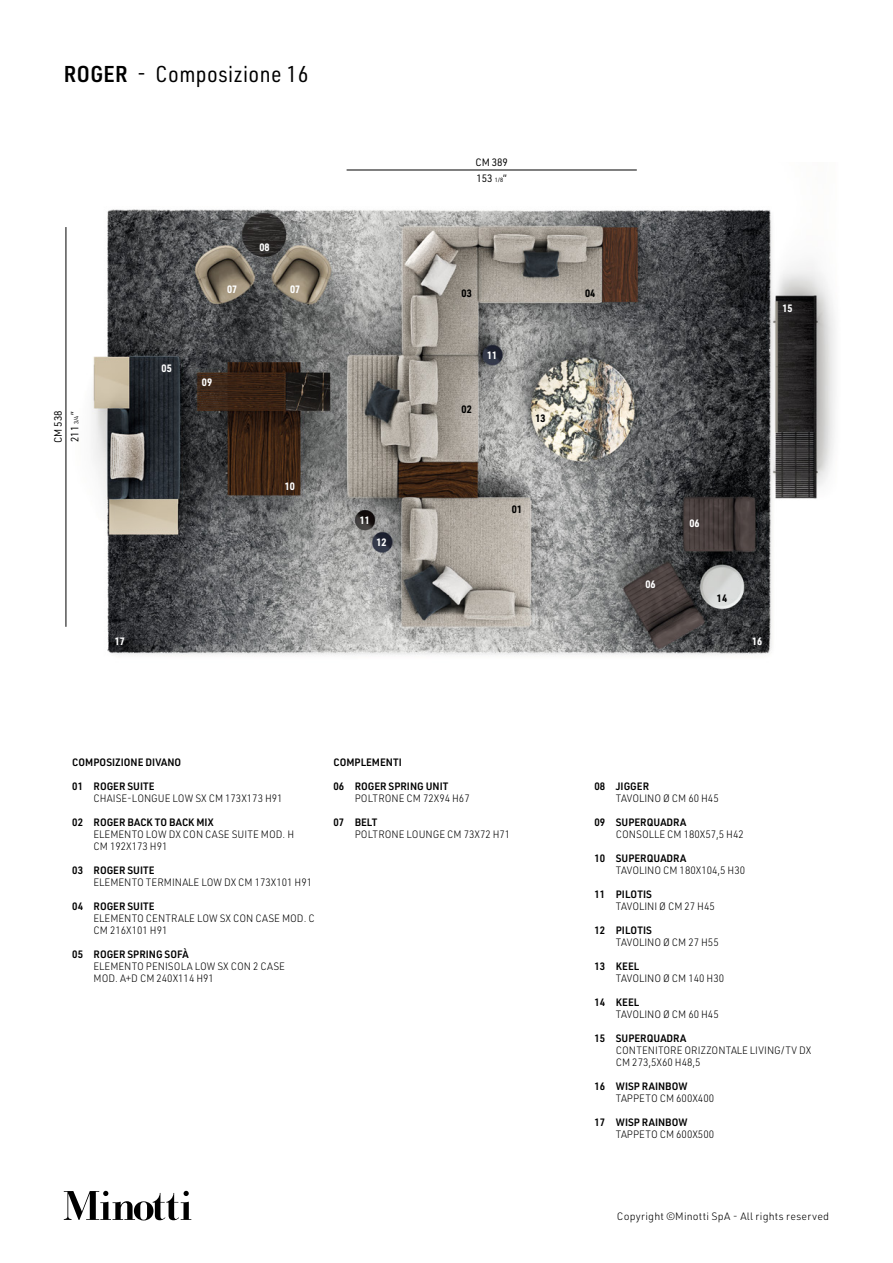
<style>
.page{position:relative;width:893px;height:1263px;background:#fff}
.page>*{position:absolute;margin:0;border:0;box-sizing:border-box;transform-origin:0 0}
.t1{font:22.5px "URWDIN Semi Cond";letter-spacing:.02em;color:#000}
.t2{font:300 10.5px/12px "URWDIN";color:#000;scale:.95 1}
.t3{font:600 10.5px "URWDIN";color:#000;scale:.95 1}
.t4{font:300 10.5px "URWDIN";letter-spacing:.02em;color:#000}
.t5{font:700 10.5px "URWDIN";color:#fff;scale:.9 1}
.t6{font:10.5px/16.5px "URWDIN";color:#000;scale:.95 1}
.t7{font:700 10.5px "URWDIN";color:#000;scale:.9 1}
.s1{font-weight:600}
.s2{font-size:6px}
</style>
<div class="page">
<img style="left:65px;top:169px;width:770px;height:487px">
<svg style="left:64px;top:1191px;width:127px;height:29px"></svg>
<hr style="left:347px;top:170px;width:290px;height:1px;background:#000">
<hr style="left:66px;top:227px;width:1px;height:400px;background:#000">
<h1 class="t1" style="left:64px;top:59px;width:246px"><span class="s1">ROGER</span> - Composizione 16</h1>
<p class="t6" style="left:50px;top:443px;width:36px;rotate:-90deg">CM 538<br>211 <span class="s2">3/4</span>”</p>
<p class="t6" style="left:475px;top:154px;width:36px">CM 389<br>153 <span class="s2">1/8</span>”</p>
<p class="t5" style="left:162px;top:361px;width:13px">05</p>
<p class="t5" style="left:259px;top:240px;width:13px">08</p>
<p class="t5" style="left:227px;top:282px;width:13px">07</p>
<p class="t5" style="left:290px;top:282px;width:13px">07</p>
<p class="t5" style="left:202px;top:375px;width:13px">09</p>
<p class="t7" style="left:462px;top:286px;width:13px">03</p>
<p class="t7" style="left:585px;top:286px;width:13px">04</p>
<p class="t5" style="left:487px;top:348px;width:13px">11</p>
<p class="t7" style="left:462px;top:402px;width:13px">02</p>
<p class="t7" style="left:535px;top:411px;width:13px">13</p>
<p class="t5" style="left:782px;top:301px;width:13px">15</p>
<p class="t5" style="left:285px;top:479px;width:13px">10</p>
<p class="t5" style="left:360px;top:513px;width:13px">11</p>
<p class="t5" style="left:376px;top:535px;width:13px">12</p>
<p class="t7" style="left:512px;top:502px;width:13px">01</p>
<p class="t5" style="left:645px;top:577px;width:13px">06</p>
<p class="t5" style="left:689px;top:516px;width:13px">06</p>
<p class="t7" style="left:717px;top:591px;width:13px">14</p>
<p class="t5" style="left:115px;top:634px;width:13px">17</p>
<p class="t5" style="left:752px;top:634px;width:13px">16</p>
<p class="t3" style="left:72px;top:755px;width:116px">COMPOSIZIONE DIVANO</p>
<p class="t3" style="left:72px;top:779px;width:88px">01 ROGER SUITE</p>
<p class="t2" style="left:94px;top:792px;width:201px">CHAISE-LONGUE LOW SX CM 173X173 H91</p>
<p class="t3" style="left:72px;top:815px;width:150px">02 ROGER BACK TO BACK MIX</p>
<p class="t2" style="left:94px;top:828px;width:213px">ELEMENTO LOW DX CON CASE SUITE MOD. H<br>CM 192X173 H91</p>
<p class="t3" style="left:72px;top:863px;width:88px">03 ROGER SUITE</p>
<p class="t2" style="left:94px;top:876px;width:232px">ELEMENTO TERMINALE LOW DX CM 173X101 H91</p>
<p class="t3" style="left:72px;top:899px;width:88px">04 ROGER SUITE</p>
<p class="t2" style="left:94px;top:912px;width:234px">ELEMENTO CENTRALE LOW SX CON CASE MOD. C<br>CM 216X101 H91</p>
<p class="t3" style="left:72px;top:947px;width:124px">05 ROGER SPRING SOFÀ</p>
<p class="t2" style="left:94px;top:960px;width:203px">ELEMENTO PENISOLA LOW SX CON 2 CASE<br>MOD. A+D CM 240X114 H91</p>
<p class="t3" style="left:333px;top:755px;width:74px">COMPLEMENTI</p>
<p class="t3" style="left:333px;top:779px;width:123px">06 ROGER SPRING UNIT</p>
<p class="t2" style="left:355px;top:792px;width:123px">POLTRONE CM 72X94 H67</p>
<p class="t3" style="left:333px;top:815px;width:48px">07 BELT</p>
<p class="t2" style="left:355px;top:828px;width:165px">POLTRONE LOUNGE CM 73X72 H71</p>
<p class="t3" style="left:595px;top:779px;width:59px">08 JIGGER</p>
<p class="t2" style="left:616px;top:792px;width:110px">TAVOLINO Ø CM 60 H45</p>
<p class="t3" style="left:595px;top:815px;width:98px">09 SUPERQUADRA</p>
<p class="t2" style="left:616px;top:828px;width:136px">CONSOLLE CM 180X57,5 H42</p>
<p class="t3" style="left:595px;top:851px;width:98px">10 SUPERQUADRA</p>
<p class="t2" style="left:616px;top:864px;width:138px">TAVOLINO CM 180X104,5 H30</p>
<p class="t3" style="left:595px;top:887px;width:62px">11 PILOTIS</p>
<p class="t2" style="left:616px;top:900px;width:106px">TAVOLINI Ø CM 27 H45</p>
<p class="t3" style="left:595px;top:923px;width:62px">12 PILOTIS</p>
<p class="t2" style="left:616px;top:936px;width:110px">TAVOLINO Ø CM 27 H55</p>
<p class="t3" style="left:595px;top:959px;width:49px">13 KEEL</p>
<p class="t2" style="left:616px;top:972px;width:115px">TAVOLINO Ø CM 140 H30</p>
<p class="t3" style="left:595px;top:995px;width:49px">14 KEEL</p>
<p class="t2" style="left:616px;top:1008px;width:110px">TAVOLINO Ø CM 60 H45</p>
<p class="t3" style="left:595px;top:1031px;width:98px">15 SUPERQUADRA</p>
<p class="t2" style="left:616px;top:1044px;width:207px">CONTENITORE ORIZZONTALE LIVING/TV DX<br>CM 273,5X60 H48,5</p>
<p class="t3" style="left:595px;top:1079px;width:99px">16 WISP RAINBOW</p>
<p class="t2" style="left:616px;top:1092px;width:105px">TAPPETO CM 600X400</p>
<p class="t3" style="left:595px;top:1115px;width:99px">17 WISP RAINBOW</p>
<p class="t2" style="left:616px;top:1128px;width:105px">TAPPETO CM 600X500</p>
<p class="t4" style="left:617px;top:1210px;width:214px">Copyright ©Minotti SpA - All rights reserved</p>
</div>
